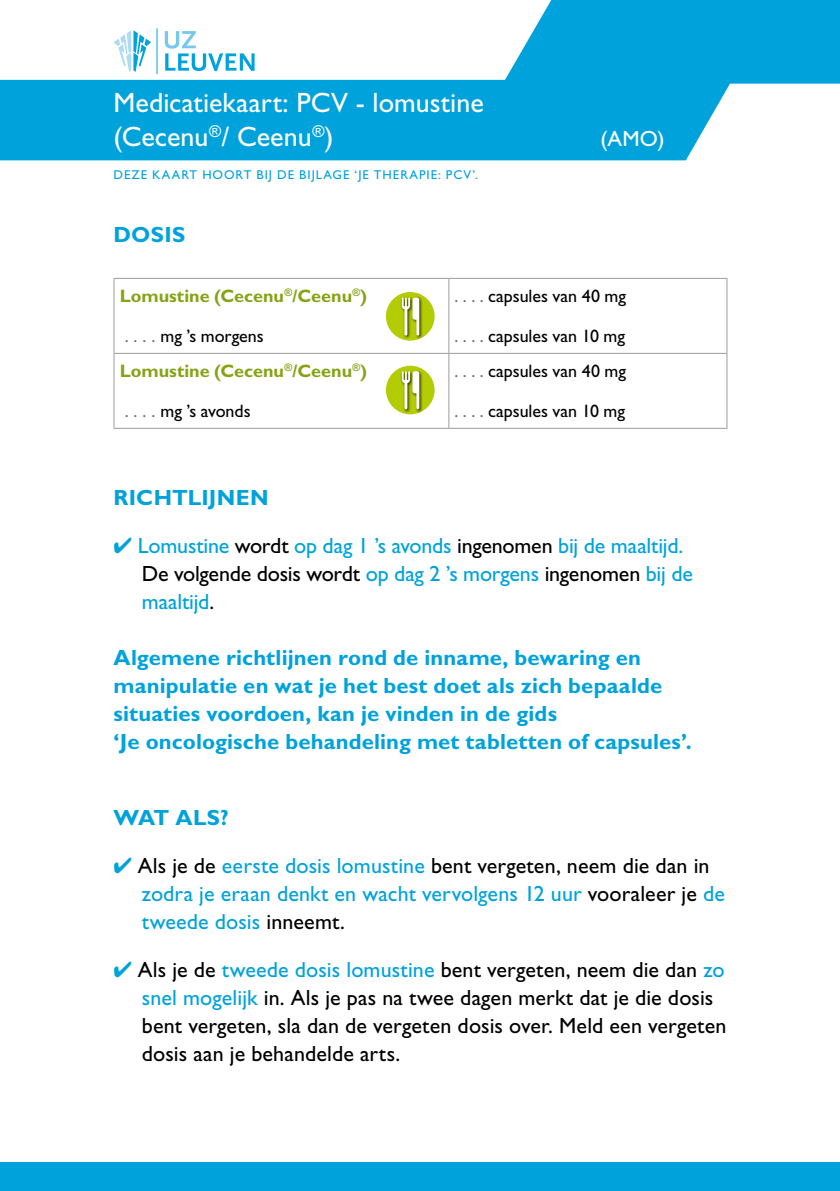
<style>
.page{position:relative;width:840px;height:1191px;background:#fff}
.page>*{position:absolute;margin:0;border:0;box-sizing:border-box;transform-origin:0 0}
.t1{font:28px/34px "Gill Sans Std";color:#fff}
.t2{font:22px/28px "Gill Sans Std";color:#00a2dc}
.t3{font:700 22px/28px "Gill Sans Std";letter-spacing:.005em;color:#00a2dc}
.t4{font:22px/28px "Gill Sans Std";letter-spacing:.005em;color:#000}
.t5{font:22px "Gill Sans Std";color:#fff}
.t6{font:18px "Gill Sans Std";letter-spacing:-.005em;color:#000}
.t7{font:700 18px "Gill Sans Std";color:#86a315}
.t8{font:12.8px "Gill Sans Std";letter-spacing:.08em;color:#00a2dc}
.s1{color:#706f6f}
.s2{color:#000}
.s3{color:#00a2dc}
</style>
<div class="page">
<div style="left:0;top:80px;width:730px;height:80px;background:#00a2dc"></div>
<svg style="left:502px;top:0;width:337px;height:84px;background:#13a8de"></svg>
<hr style="left:156px;top:28px;width:1px;height:46px;background:#00a2dc">
<svg style="left:165px;top:31px;width:89px;height:40px"></svg>
<svg style="left:113px;top:30px;width:38px;height:42px"></svg>
<hr style="left:113px;top:278px;width:335px;height:1px;background:#9d9d9c">
<hr style="left:113px;top:279px;width:1px;height:74px;background:#9d9d9c">
<hr style="left:448px;top:278px;width:279px;height:1px;background:#9d9d9c">
<hr style="left:448px;top:279px;width:1px;height:74px;background:#9d9d9c">
<hr style="left:726px;top:279px;width:1px;height:74px;background:#9d9d9c">
<hr style="left:113px;top:353px;width:335px;height:1px;background:#9d9d9c">
<hr style="left:113px;top:354px;width:1px;height:74px;background:#9d9d9c">
<hr style="left:448px;top:353px;width:279px;height:1px;background:#9d9d9c">
<hr style="left:448px;top:354px;width:1px;height:74px;background:#9d9d9c">
<hr style="left:726px;top:354px;width:1px;height:74px;background:#9d9d9c">
<hr style="left:113px;top:428px;width:335px;height:1px;background:#9d9d9c">
<hr style="left:448px;top:428px;width:279px;height:1px;background:#9d9d9c">
<div style="left:0;top:1162px;width:839px;height:29px;background:#00a2dc"></div>
<div style="left:386px;top:366px;width:48px;height:48px;background:#b4cc04;border-radius:50%"></div>
<div style="left:400px;top:370px;width:13px;height:43px;background:#000;opacity:.75"></div>
<div style="left:410px;top:370px;width:12px;height:43px;background:#000;opacity:.75"></div>
<svg style="left:401px;top:371px;width:18px;height:38px"></svg>
<div style="left:386px;top:292px;width:48px;height:49px;background:#b4cc04;border-radius:50%"></div>
<div style="left:400px;top:296px;width:13px;height:43px;background:#000;opacity:.75"></div>
<div style="left:410px;top:296px;width:12px;height:43px;background:#000;opacity:.75"></div>
<svg style="left:401px;top:297px;width:18px;height:38px"></svg>
<p class="t1" style="left:113px;top:86px;width:371px">Medicatiekaart: PCV - lomustine (Cecenu<sup>®</sup>/ Ceenu<sup>®</sup>)</p>
<p class="t8" style="left:113px;top:167px;width:366px">DEZE KAART HOORT BIJ DE BIJLAGE ‘JE THERAPIE: PCV’.</p>
<p class="t3" style="left:113px;top:220px;width:73px">DOSIS</p>
<p class="t5" style="left:600px;top:126px;width:65px">(AMO)</p>
<p class="t7" style="left:120px;top:285px;width:249px">Lomustine (Cecenu<sup>®</sup>/Ceenu<sup>®</sup>)</p>
<p class="t6" style="left:125px;top:325px;width:141px"><span class="s1">. . . .</span> mg ’s morgens</p>
<p class="t7" style="left:120px;top:360px;width:249px">Lomustine (Cecenu<sup>®</sup>/Ceenu<sup>®</sup>)</p>
<p class="t6" style="left:125px;top:400px;width:127px"><span class="s1">. . . .</span> mg ’s avonds</p>
<p class="t6" style="left:454px;top:285px;width:173px"><span class="s1">. . . .</span> capsules van 40 mg</p>
<p class="t6" style="left:454px;top:325px;width:172px"><span class="s1">. . . .</span> capsules van 10 mg</p>
<p class="t6" style="left:454px;top:360px;width:173px"><span class="s1">. . . .</span> capsules van 40 mg</p>
<p class="t6" style="left:454px;top:400px;width:172px"><span class="s1">. . . .</span> capsules van 10 mg</p>
<p class="t3" style="left:113px;top:483px;width:157px">RICHTLIJNEN</p>
<p class="t2" style="left:142px;top:531px;width:552px;text-indent:-28px">✔ Lomustine <span class="s2">wordt</span> op dag 1 ’s avonds <span class="s2">ingenomen</span> bij de maaltijd.<br><span class="s2">De volgende dosis wordt</span> op dag 2 ’s morgens <span class="s2">ingenomen</span> bij de maaltijd<span class="s2">.</span></p>
<p class="t3" style="left:113px;top:643px;width:579px">Algemene richtlijnen rond de inname, bewaring en manipulatie en wat je het best doet als zich bepaalde situaties voordoen, kan je vinden in de gids<br>‘Je oncologische behandeling met tabletten of capsules’.</p>
<p class="t3" style="left:113px;top:803px;width:117px">WAT ALS?</p>
<p class="t2" style="left:142px;top:851px;width:584px;text-indent:-28px">✔ <span class="s2">Als je de</span> eerste dosis lomustine <span class="s2">bent vergeten, neem die dan in </span>zodra je eraan denkt en wacht vervolgens 12 uur <span class="s2">vooraleer je</span> de tweede dosis <span class="s2">inneemt.</span></p>
<p class="t4" style="left:142px;top:955px;width:585px;text-indent:-28px"><span class="s3">✔</span> Als je de <span class="s3">tweede dosis lomustine</span> bent vergeten, neem die dan <span class="s3">zo snel mogelijk</span> in. Als je pas na twee dagen merkt dat je die dosis bent vergeten, sla dan de vergeten dosis over. Meld een vergeten dosis aan je behandelde arts.</p>
</div>
